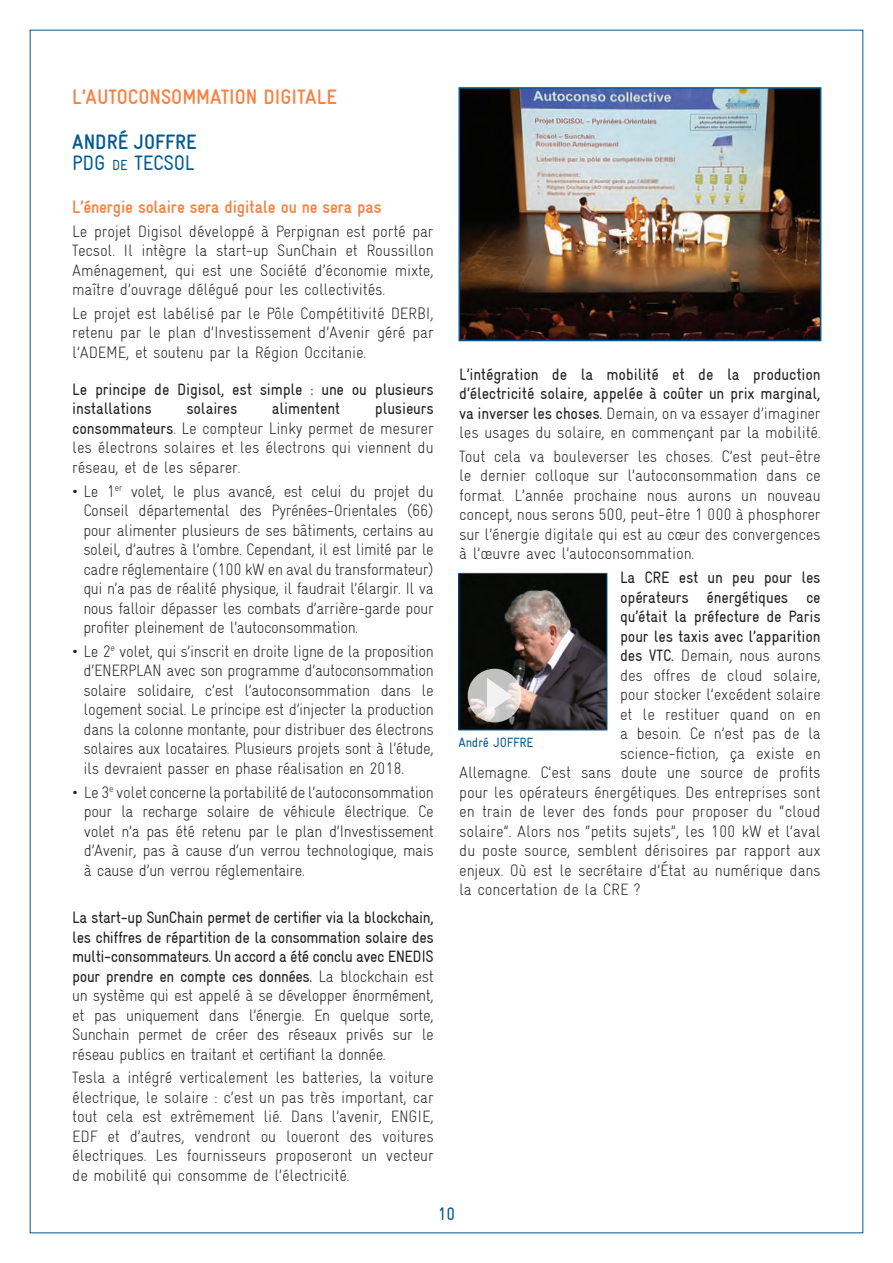
<style>
.page{position:relative;width:893px;height:1263px;background:#fff}
.page>*{position:absolute;margin:0;border:0;box-sizing:border-box;transform-origin:0 0}
.t1{font:700 condensed 21px "Gravur";color:#f58345}
.t2{font:700 condensed 21px/21px "Gravur";color:#015a92}
.t3{font:condensed 21px "Gravur";color:#015a92}
.t4{font:700 condensed 18px "Gravur";letter-spacing:-.01em;color:#f58345}
.t5{font:condensed 18px "Gravur";color:#015a92}
.t6{font:300 condensed 16.5px/19.5px "Gravur";letter-spacing:-.01em;color:#231f20;text-align:justify}
.t7{font:condensed 16.5px/19.5px "Gravur";letter-spacing:-.01em;color:#231f20}
.t8{font:condensed 13.5px "Gravur";letter-spacing:-.01em;color:#015a92}
.s1{font-weight:400}
.s2{font-weight:400;font-size:14.7px}
.s3{font-weight:300}
</style>
<div class="page">
<img style="left:461px;top:90px;width:357px;height:248px">
<div style="left:458px;top:87px;width:363px;height:254px;border:2px solid #015a92"></div>
<img style="left:460px;top:575px;width:145px;height:153px">
<div style="left:458px;top:573px;width:149px;height:157px;border:1px solid #015a92"></div>
<svg style="left:468px;top:669px;width:53px;height:53px"></svg>
<svg style="left:487px;top:678px;width:25px;height:36px"></svg>
<p class="t1" style="left:72px;top:85px;width:266px">L’AUTOCONSOMMATION DIGITALE</p>
<p class="t2" style="left:72px;top:131px;width:126px">ANDRÉ JOFFRE<br><span class="s1">PDG</span> <span class="s2">de</span> <span class="s1">TECSO</span></p>
<p class="t3" style="left:185px;top:151px;width:11px">L</p>
<p class="t4" style="left:72px;top:197px;width:311px">L’énergie solaire sera digitale ou ne sera pas</p>
<p class="t6" style="left:72px;top:221px;width:363px">Le projet Digisol développé à Perpignan est porté par Tecsol. Il intègre la start-up SunChain et Roussillon Aménagement, qui est une Société d’économie mixte, maître d’ouvrage délégué pour les collectivités.</p>
<p class="t6" style="left:72px;top:303px;width:363px">Le projet est labélisé par le Pôle Compétitivité DERBI, retenu par le plan d’Investissement d’Avenir géré par l’ADEME, et soutenu par la Région Occitanie.</p>
<p class="t7" style="left:72px;top:379px;width:363px">Le principe de Digisol, est simple : une ou plusieurs installations</p>
<p class="t6" style="left:72px;top:399px;width:363px;text-indent:302px"><span class="s1">plusieurs consommateurs</span>. Le compteur Linky permet de mesurer les électrons solaires et les électrons qui viennent du réseau, et de les séparer.</p>
<p class="t6" style="left:83px;top:481px;width:352px;text-indent:-11px">• Le 1<sup>er</sup> volet, le plus avancé, est celui du projet du Conseil départemental des Pyrénées-Orientales (66) pour alimenter plusieurs de ses bâtiments, certains au soleil, d’autres à l’ombre. Cependant, il est limité par le cadre réglementaire (100 kW en aval du transformateur) qui n’a pas de réalité physique, il faudrait l’élargir. Il va nous falloir dépasser les combats d’arrière-garde pour profiter pleinement de l’autoconsommation.</p>
<p class="t6" style="left:84px;top:641px;width:352px;text-indent:-11px">• Le 2<sup>e</sup> volet, qui s’inscrit en droite ligne de la proposition d’ENERPLAN avec son programme d’autoconsommation solaire solidaire, c’est l’autoconsommation dans le logement social. Le principe est d’injecter la production dans la colonne montante, pour distribuer des électrons solaires aux locataires. Plusieurs projets sont à l’étude, ils devraient passer en phase réalisation en 2018.</p>
<p class="t6" style="left:84px;top:782px;width:351px;text-indent:-12px">• Le 3<sup>e</sup> volet concerne la portabilité de l’autoconsommation pour la recharge solaire de véhicule électrique. Ce volet n’a pas été retenu par le plan d’Investissement d’Avenir, pas à cause d’un verrou technologique, mais à cause d’un verrou réglementaire.</p>
<p class="t6" style="left:72px;top:908px;width:363px"><span class="s1">La start-up SunChain permet de certifier via la blockchain, les chiffres de répartition de la consommation solaire des multi-consommateurs. Un accord a été conclu avec ENEDIS pour prendre en compte ces données.</span> La blockchain est un système qui est appelé à se développer énormément, et pas uniquement dans l’énergie. En quelque sorte, Sunchain permet de créer des réseaux privés sur le réseau publics en traitant et certifiant la donnée.</p>
<p class="t6" style="left:72px;top:1068px;width:363px">Tesla a intégré verticalement les batteries, la voiture électrique, le solaire : c’est un pas très important, car tout cela est extrêmement lié. Dans l’avenir, ENGIE, EDF et d’autres, vendront ou loueront des voitures électriques. Les fournisseurs proposeront un vecteur de mobilité qui consomme de l’électricité.</p>
<p class="t7" style="left:186px;top:399px;width:53px">solaires</p>
<p class="t7" style="left:272px;top:399px;width:70px">alimentent</p>
<p class="t7" style="left:459px;top:364px;width:363px;text-align:justify">L’intégration de la mobilité et de la production d’électricité solaire, appelée à coûter un prix marginal, va inverser les choses. <span class="s3">Demain, on va essayer d’imaginer les usages du solaire, en commençant par la mobilité.</span></p>
<p class="t6" style="left:459px;top:446px;width:363px">Tout cela va bouleverser les choses. C’est peut-être le dernier colloque sur l’autoconsommation dans ce format. L’année prochaine nous aurons un nouveau concept, nous serons 500, peut-être 1 000 à phosphorer sur l’énergie digitale qui est au cœur des convergences à l’œuvre avec l’autoconsommation.</p>
<p class="t7" style="left:620px;top:568px;width:202px">La CRE est un peu pour les</p>
<p class="t7" style="left:620px;top:587px;width:202px">opérateurs énergétiques ce</p>
<p class="t7" style="left:620px;top:607px;width:202px">qu’était la préfecture de Paris</p>
<p class="t7" style="left:620px;top:626px;width:202px">pour les taxis avec l’apparition</p>
<p class="t6" style="left:620px;top:646px;width:202px"><span class="s1">des VTC.</span> Demain, nous aurons</p>
<p class="t6" style="left:620px;top:665px;width:202px">des offres de cloud solaire,</p>
<p class="t6" style="left:620px;top:685px;width:202px">pour stocker l’excédent solaire</p>
<p class="t6" style="left:620px;top:704px;width:202px">et le restituer quand on en</p>
<p class="t6" style="left:620px;top:724px;width:202px">a besoin. Ce n’est pas de la</p>
<p class="t6" style="left:620px;top:743px;width:202px">science-fiction, ça existe en</p>
<p class="t6" style="left:459px;top:763px;width:363px">Allemagne. C’est sans doute une source de profits</p>
<p class="t6" style="left:459px;top:782px;width:363px">pour les opérateurs énergétiques. Des entreprises sont</p>
<p class="t6" style="left:459px;top:802px;width:363px">en train de lever des fonds pour proposer du “cloud</p>
<p class="t6" style="left:459px;top:821px;width:363px">solaire”. Alors nos “petits sujets”, les 100 kW et l’aval</p>
<p class="t6" style="left:459px;top:841px;width:363px">du poste source, semblent dérisoires par rapport aux</p>
<p class="t6" style="left:459px;top:860px;width:363px">enjeux. Où est le secrétaire d’État au numérique dans</p>
<p class="t6" style="left:459px;top:880px;width:183px">la concertation de la CRE ?</p>
<p class="t8" style="left:458px;top:735px;width:76px">André JOFFRE</p>
<p class="t5" style="left:438px;top:1204px;width:19px">10</p>
</div>
